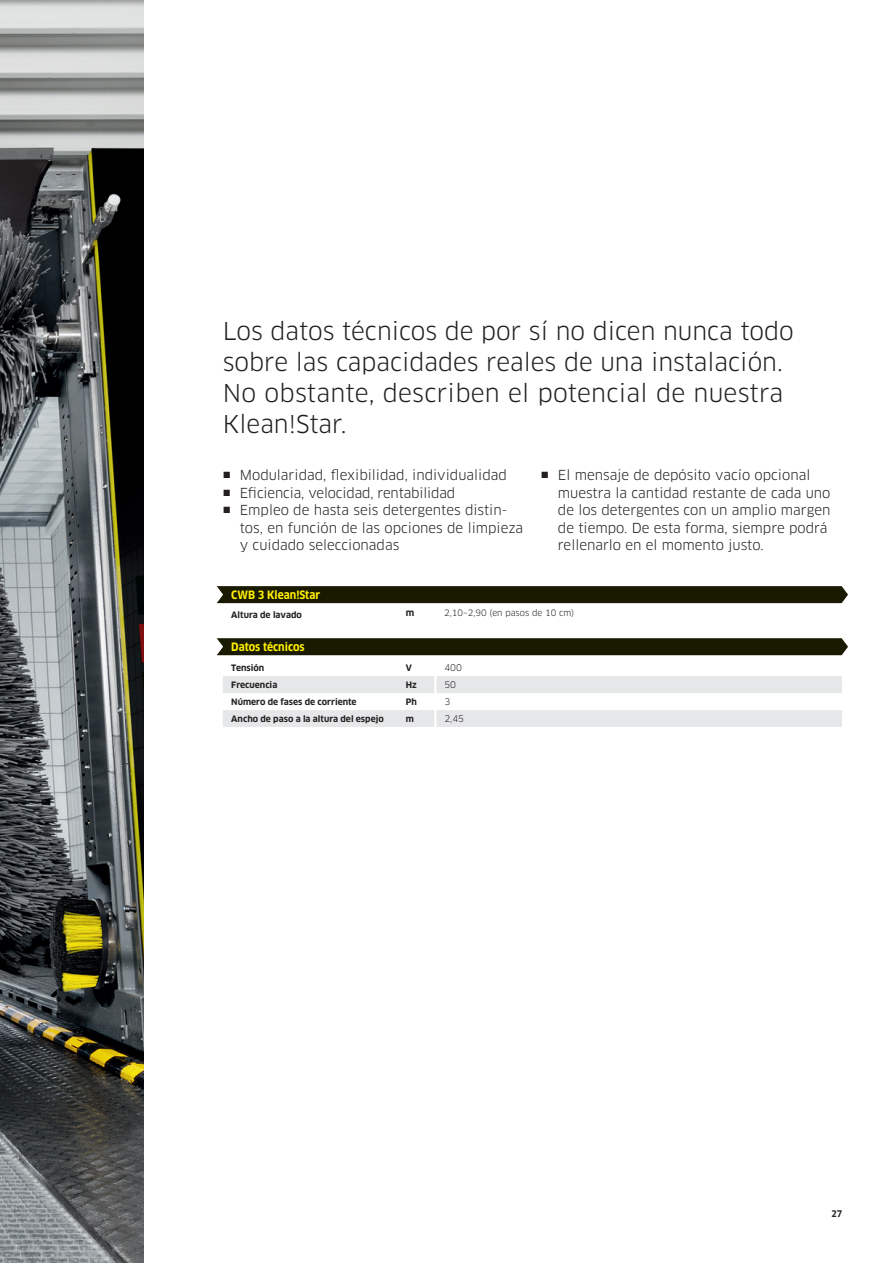
<style>
.page{position:relative;width:893px;height:1263px;background:#fff}
.page>*{position:absolute;margin:0;border:0;box-sizing:border-box;transform-origin:0 0}
.t1{font:24px/31.2px "Clan Pro";color:#231f20}
.t2{font:13.5px/17.5px "Clan Pro";color:#231f20}
.t3{font:700 11.25px "Clan Pro Narr";color:#fff101}
.t4{font:9px "Clan Pro";color:#231f20}
.t5{font:700 9px "Clan Pro Narr";color:#231f20}
.t6{font:700 9px "Clan Pro";color:#231f20}
.t7{font:700 8.7px "Clan Pro";color:#231f20}
.t8{font:8.7px "Clan Pro";color:#231f20}
</style>
<div class="page">
<img style="left:0;top:0;width:143px;height:1263px">
<svg style="left:217px;top:586px;width:631px;height:18px;background:#272810"></svg>
<svg style="left:217px;top:638px;width:631px;height:89px"></svg>
<h1 class="t1" style="left:223px;top:315px;width:572px">Los datos técnicos de por sí no dicen nunca todo sobre las capacidades reales de una instalación.<br>No obstante, describen el potencial de nuestra Klean!Star.</h1>
<p class="t2" style="left:223px;top:466px;width:286px"><sup>■</sup> Modularidad, flexibilidad, individualidad</p>
<p class="t2" style="left:223px;top:484px;width:234px"><sup>■</sup> Eficiencia, velocidad, rentabilidad</p>
<p class="t2" style="left:240px;top:502px;width:285px;text-indent:-17px"><sup>■</sup> Empleo de hasta seis detergentes distin&shy;tos, en función de las opciones de limpieza y cuidado seleccionadas</p>
<p class="t2" style="left:558px;top:466px;width:274px;text-indent:-17px"><sup>■</sup> El mensaje de depósito vacío opcional muestra la cantidad restante de cada uno de los detergentes con un amplio margen de tiempo. De esta forma, siempre podrá rellenarlo en el momento justo.</p>
<p class="t3" style="left:231px;top:588px;width:90px">CWB 3 Klean!Star</p>
<p class="t7" style="left:231px;top:610px;width:72px">Altura de lavado</p>
<p class="t6" style="left:406px;top:608px;width:10px">m</p>
<p class="t8" style="left:444px;top:608px;width:131px">2,10–2,90 (en pasos de 10 cm)</p>
<p class="t3" style="left:231px;top:640px;width:75px">Datos técnicos</p>
<p class="t7" style="left:231px;top:663px;width:35px">Tensión</p>
<p class="t7" style="left:406px;top:663px;width:8px">V</p>
<p class="t4" style="left:444px;top:662px;width:19px">400</p>
<p class="t7" style="left:231px;top:680px;width:48px">Frecuencia</p>
<p class="t7" style="left:406px;top:680px;width:13px">Hz</p>
<p class="t4" style="left:444px;top:679px;width:13px">50</p>
<p class="t7" style="left:231px;top:697px;width:127px">Número de fases de corriente</p>
<p class="t7" style="left:406px;top:697px;width:13px">Ph</p>
<p class="t4" style="left:444px;top:696px;width:7px">3</p>
<p class="t7" style="left:231px;top:714px;width:154px">Ancho de paso a la altura del espejo</p>
<p class="t7" style="left:406px;top:714px;width:10px">m</p>
<p class="t4" style="left:444px;top:713px;width:21px">2,45</p>
<p class="t5" style="left:831px;top:1209px;width:12px">27</p>
</div>
